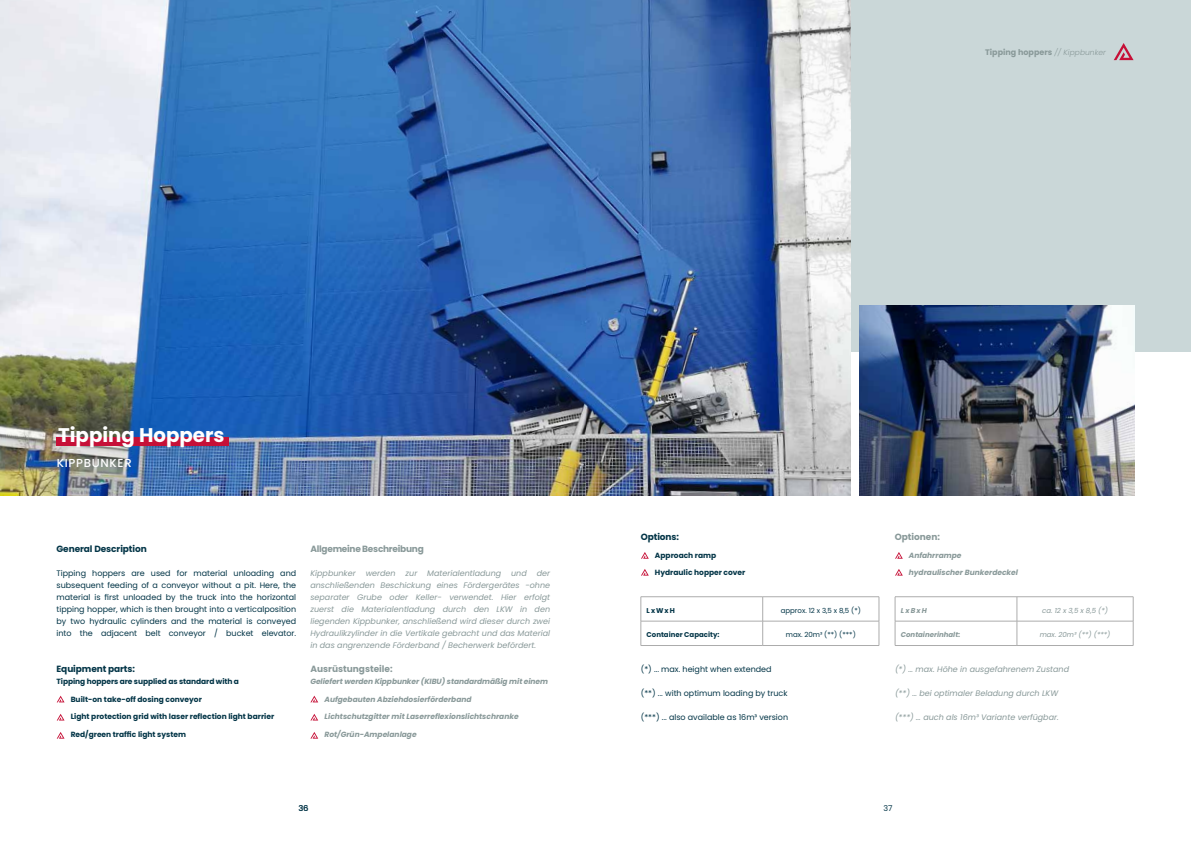
<style>
.page{position:relative;width:1191px;height:842px;background:#fff}
.page>*{position:absolute;margin:0;border:0;box-sizing:border-box;transform-origin:0 0}
.t1{font:700 19.7px "Poppins";color:#fff}
.t2{font:500 11.6px "Poppins";letter-spacing:.06em;color:#fff}
.t3{font:700 9px "Poppins";letter-spacing:-.01em;color:#033547}
.t4{font:700 9px "Poppins";color:#899999}
.t5{font:700 9px "Poppins";letter-spacing:-.03em;color:#899999}
.t6{font:italic 8px/12px "Poppins";color:#899999;text-align:justify}
.t7{font:8px/12px "Poppins";color:#033547;text-align:justify}
.t8{font:700 8px "Poppins";color:#899999}
.t9{font:italic 700 7.5px "Poppins";color:#899999}
.t10{font:700 7.5px "Poppins";color:#033547}
.t11{font:7px "Poppins";color:#033547}
.t12{font:italic 7px "Poppins";color:#899999}
.t13{font:700 7px "Poppins";color:#033547}
.t14{font:italic 700 7px "Poppins";color:#899999}
.s1{font-weight:300;font-style:italic;font-size:7.5px}
.s2{font-style:normal}
</style>
<div class="page">
<div style="left:583px;top:0;width:608px;height:351px;background:#cad7d8"></div>
<img style="left:0;top:0;width:587px;height:495px">
<div style="left:57px;top:437px;width:172px;height:9px;background:#c61037"></div>
<svg style="left:310px;top:696px;width:8px;height:6px"></svg>
<svg style="left:310px;top:732px;width:8px;height:7px"></svg>
<svg style="left:310px;top:714px;width:8px;height:6px"></svg>
<svg style="left:57px;top:696px;width:8px;height:6px"></svg>
<svg style="left:57px;top:732px;width:8px;height:7px"></svg>
<svg style="left:57px;top:714px;width:8px;height:6px"></svg>
<svg style="left:895px;top:552px;width:8px;height:7px"></svg>
<svg style="left:895px;top:569px;width:8px;height:7px"></svg>
<svg style="left:641px;top:552px;width:8px;height:7px"></svg>
<svg style="left:641px;top:569px;width:8px;height:7px"></svg>
<svg style="left:1114px;top:43px;width:19px;height:17px"></svg>
<svg style="left:895px;top:597px;width:239px;height:48px"></svg>
<hr style="left:895px;top:645px;width:122px;height:1px;background:#acacac">
<hr style="left:1017px;top:645px;width:116px;height:1px;background:#acacac">
<svg style="left:640px;top:597px;width:239px;height:48px"></svg>
<hr style="left:641px;top:645px;width:121px;height:1px;background:#acacac">
<hr style="left:762px;top:645px;width:117px;height:1px;background:#acacac">
<img style="left:859px;top:306px;width:275px;height:189px">
<img style="left:587px;top:0;width:263px;height:495px">
<p class="t8" style="left:985px;top:47px;width:122px">Tipping hoppers <span class="s1">// Kippbunker</span></p>
<h1 class="t1" style="left:58px;top:423px;width:168px">Tipping Hoppers</h1>
<h2 class="t2" style="left:57px;top:456px;width:76px">KIPPBUNKER</h2>
<p class="t3" style="left:57px;top:544px;width:92px">General Description</p>
<p class="t7" style="left:57px;top:567px;width:241px">Tipping hoppers are used for material unloading and subsequent feeding of a conveyor without a pit. Here, the material is first unloaded by the truck into the horizontal tipping hopper, which is then brought into a verticalposition by two hydraulic cylinders and the material is conveyed into the adjacent belt conveyor / bucket elevator.</p>
<p class="t3" style="left:57px;top:664px;width:80px">Equipment parts:</p>
<p class="t10" style="left:57px;top:677px;width:184px">Tipping hoppers are supplied as standard with a</p>
<p class="t10" style="left:71px;top:695px;width:133px">Built-on take-off dosing conveyor</p>
<p class="t10" style="left:71px;top:712px;width:205px">Light protection grid with laser reflection light barrier</p>
<p class="t10" style="left:71px;top:730px;width:117px">Red/green traffic light system</p>
<p class="t5" style="left:310px;top:544px;width:115px">Allgemeine Beschreibung</p>
<p class="t6" style="left:310px;top:567px;width:241px">Kippbunker werden zur Materialentladung und der anschließenden Beschickung eines Fördergerätes -ohne separater Grube oder Keller- verwendet. Hier erfolgt zuerst die Materialentladung durch den LKW in den liegenden Kippbunker, anschließend wird dieser durch zwei Hydraulikzylinder in die Vertikale gebracht und das Material in das angrenzende Förderband / Becherwerk befördert.</p>
<p class="t4" style="left:310px;top:664px;width:84px">Ausrüstungsteile:</p>
<p class="t9" style="left:310px;top:677px;width:239px">Geliefert werden Kippbunker (KIBU) standardmäßig mit einem</p>
<p class="t9" style="left:324px;top:695px;width:148px">Aufgebauten Abziehdosierförderband</p>
<p class="t9" style="left:324px;top:712px;width:196px">Lichtschutzgitter mit Laserreflexionslichtschranke</p>
<p class="t9" style="left:324px;top:730px;width:94px">Rot/Grün-Ampelanlage</p>
<p class="t3" style="left:641px;top:532px;width:40px">Options:</p>
<p class="t10" style="left:655px;top:551px;width:63px">Approach ramp</p>
<p class="t10" style="left:655px;top:568px;width:92px">Hydraulic hopper cover</p>
<p class="t13" style="left:646px;top:606px;width:30px">L x W x H</p>
<p class="t11" style="left:780px;top:606px;width:82px">approx. 12 x 3,5 x 8,5 (*)</p>
<p class="t13" style="left:646px;top:630px;width:74px">Container Capacity:</p>
<p class="t11" style="left:786px;top:630px;width:72px">max. 20m³ (**) (***)</p>
<p class="t7" style="left:641px;top:663px;width:132px">(*) ... max. height when extended</p>
<p class="t7" style="left:641px;top:687px;width:148px">(**) ... with optimum loading by truck</p>
<p class="t7" style="left:641px;top:711px;width:149px">(***) ... also available as 16m³ version</p>
<p class="t4" style="left:894px;top:532px;width:47px">Optionen:</p>
<p class="t9" style="left:909px;top:551px;width:54px">Anfahrrampe</p>
<p class="t9" style="left:909px;top:568px;width:111px">hydraulischer Bunkerdeckel</p>
<p class="t14" style="left:900px;top:606px;width:28px">L x B x H</p>
<p class="t12" style="left:1042px;top:606px;width:67px">ca. 12 x 3,5 x 8,5 (*)</p>
<p class="t14" style="left:900px;top:630px;width:61px">Containerinhalt<span class="s2">:</span></p>
<p class="t12" style="left:1039px;top:630px;width:72px">max. 20m³ (**) (***)</p>
<p class="t6" style="left:895px;top:663px;width:176px">(*) … max. Höhe in ausgefahrenem Zustand</p>
<p class="t6" style="left:895px;top:687px;width:165px">(**) … bei optimaler Beladung durch LKW</p>
<p class="t6" style="left:895px;top:711px;width:165px">(***) … auch als 16m³ Variante verfügbar.</p>
<p class="t7" style="left:299px;top:802px;width:11px">36</p>
<p class="t7" style="left:883px;top:802px;width:11px">37</p>
</div>
